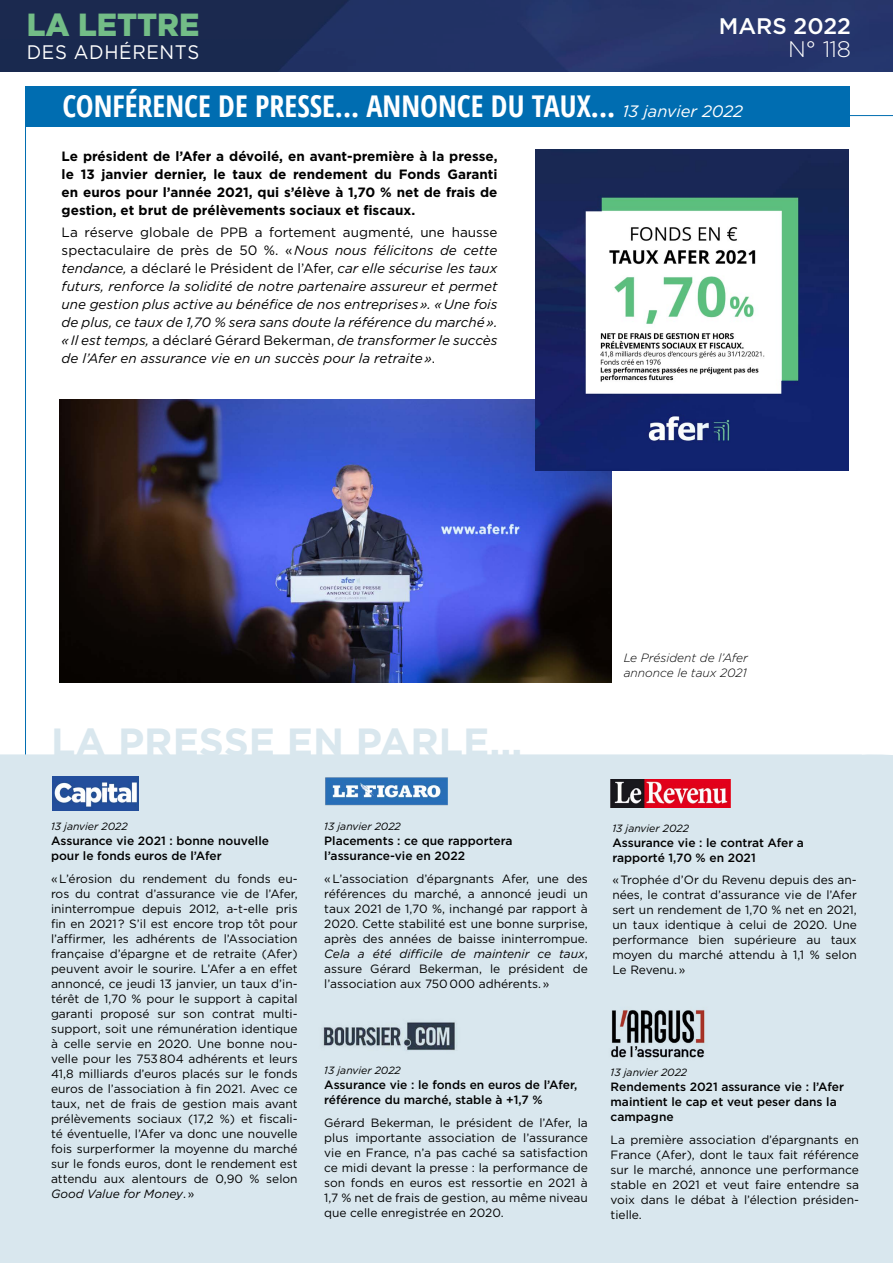
<style>
.page{position:relative;width:893px;height:1263px;background:#fff}
.page>*{position:absolute;margin:0;border:0;box-sizing:border-box;transform-origin:0 0}
.t1{font:700 39.3px "Gotham";color:#d9e7ee}
.t2{font:900 31.95px "Gotham";color:#73bd87;scale:.95 1}
.t3{font:700 condensed 30px "Open Sans";color:#fff}
.t4{font:500 22.5px "Gotham";color:#fff}
.t5{font:300 22.5px "Gotham";color:#fff}
.t6{font:19.65px "Gotham";letter-spacing:.035em;color:#fff;scale:.95 1}
.t7{font:italic 13.5px/18px "Gotham";color:#000;text-align:justify}
.t8{font:700 13.5px/18px "Gotham";color:#000;text-align:justify}
.t9{font:12px/15px "Gotham";color:#000;text-align:justify}
.t10{font:500 12px/15px "Gotham";color:#000}
.t11{font:italic 300 12px/15px "Gotham";color:#000}
.t12{font:italic 10.5px "Gotham";color:#000}
.s1{font-family:"Gotham";font-weight:400;font-style:italic;font-stretch:normal;font-size:16.5px}
.s2{font-style:normal}
.s3{font-style:italic}
</style>
<div class="page">
<svg style="left:25px;top:115px;width:868px;height:639px"></svg>
<div style="left:25px;top:86px;width:825px;height:40px;background:#006db1"></div>
<div style="left:0;top:754px;width:893px;height:509px;background:#d9e7ee"></div>
<img style="left:60px;top:400px;width:551px;height:283px">
<img style="left:536px;top:150px;width:312px;height:321px">
<img style="left:53px;top:776px;width:86px;height:35px">
<img style="left:610px;top:780px;width:121px;height:27px">
<img style="left:597px;top:1003px;width:121px;height:57px">
<img style="left:313px;top:1018px;width:154px;height:35px">
<img style="left:324px;top:777px;width:124px;height:28px">
<img style="left:0;top:0;width:893px;height:72px">
<h2 class="t2" style="left:27px;top:3px;width:183px">LA LETTRE</h2>
<h3 class="t6" style="left:27px;top:40px;width:183px">DES ADHÉRENTS</h3>
<h3 class="t4" style="left:719px;top:11px;width:134px">MARS 2022</h3>
<h3 class="t5" style="left:788px;top:34px;width:64px">N° 118</h3>
<h3 class="t3" style="left:62px;top:85px;width:682px">CONFÉRENCE DE PRESSE... ANNONCE DU TAUX... <span class="s1">13 janvier 2022</span></h3>
<p class="t8" style="left:62px;top:147px;width:437px">Le président de l’Afer a dévoilé, en avant-première à la presse, le 13 janvier dernier, le taux de rendement du Fonds Garanti en euros pour l’année 2021, qui s’élève à 1,70 % net de frais de gestion, et brut de prélèvements sociaux et fiscaux.</p>
<p class="t7" style="left:62px;top:223px;width:437px"><span class="s2">La réserve globale de PPB a fortement augmenté, une hausse spectaculaire de près de 50 %. «</span> Nous nous félicitons de cette tendance, <span class="s2">a déclaré le Président de l’Afer,</span> car elle sécurise les taux futurs, renforce la solidité de notre partenaire assureur et permet une gestion plus active au bénéfice de nos entreprises ». « Une fois de plus, ce taux de 1,70 % sera sans doute la référence du marché ». « Il est temps, <span class="s2">a déclaré Gérard Bekerman,</span> de transformer le succès de l’Afer en assurance vie en un succès pour la retraite »<span class="s2">.</span></p>
<h1 class="t1" style="left:51px;top:716px;width:473px">LA PRESSE EN PARLE…</h1>
<p class="t11" style="left:624px;top:650px;width:126px">Le Président de l’Afer annonce le taux 2021</p>
<p class="t12" style="left:51px;top:820px;width:78px">13 janvier 2022</p>
<p class="t10" style="left:51px;top:833px;width:220px">Assurance vie 2021 : bonne nouvelle pour le fonds euros de l’Afer</p>
<p class="t9" style="left:51px;top:871px;width:248px">« L’érosion du rendement du fonds eu&shy;ros du contrat d’assurance vie de l’Afer, ininterrompue depuis 2012, a-t-elle pris fin en 2021 ? S’il est encore trop tôt pour l’affirmer, les adhérents de l’Association française d’épargne et de retraite (Afer) peuvent avoir le sourire. L’Afer a en effet annoncé, ce jeudi 13 janvier, un taux d’in&shy;térêt de 1,70 % pour le support à capital garanti proposé sur son contrat multi&shy;support, soit une rémunération identique à celle servie en 2020. Une bonne nou&shy;velle pour les 753 804 adhérents et leurs 41,8 milliards d’euros placés sur le fonds euros de l’association à fin 2021. Avec ce taux, net de frais de gestion mais avant prélèvements sociaux (17,2 %) et fiscali&shy;té éventuelle, l’Afer va donc une nouvelle fois surperformer la moyenne du marché sur le fonds euros, dont le rendement est attendu aux alentours de 0,90 % selon <span class="s3">Good Value for Money</span>. »</p>
<p class="t12" style="left:324px;top:820px;width:78px">13 janvier 2022</p>
<p class="t10" style="left:324px;top:833px;width:190px">Placements : ce que rapportera l’assurance-vie en 2022</p>
<p class="t9" style="left:324px;top:871px;width:265px">« L’association d’épargnants Afer, une des références du marché, a annoncé jeudi un taux 2021 de 1,70 %, inchangé par rapport à 2020. Cette stabilité est une bonne surprise, après des années de baisse ininterrompue.<br><span class="s3">Cela a été difficile de maintenir ce taux</span>, assure Gérard Bekerman, le président de l’association aux 750 000 adhérents. »</p>
<p class="t12" style="left:612px;top:821px;width:78px">13 janvier 2022</p>
<p class="t10" style="left:612px;top:835px;width:193px">Assurance vie : le contrat Afer a rapporté 1,70 % en 2021</p>
<p class="t9" style="left:612px;top:872px;width:246px">« Trophée d’Or du Revenu depuis des an&shy;nées, le contrat d’assurance vie de l’Afer sert un rendement de 1,70 % net en 2021, un taux identique à celui de 2020. Une performance bien supérieure au taux moyen du marché attendu à 1,1 % selon Le Revenu. »</p>
<p class="t12" style="left:324px;top:1064px;width:78px">13 janvier 2022</p>
<p class="t10" style="left:324px;top:1077px;width:254px">Assurance vie : le fonds en euros de l’Afer, référence du marché, stable à +1,7 %</p>
<p class="t9" style="left:324px;top:1115px;width:265px">Gérard Bekerman, le président de l’Afer, la plus importante association de l’assurance vie en France, n’a pas caché sa satisfaction ce midi devant la presse : la performance de son fonds en euros est ressortie en 2021 à 1,7 % net de frais de gestion, au même niveau que celle enregistrée en 2020.</p>
<p class="t12" style="left:611px;top:1066px;width:78px">13 janvier 2022</p>
<p class="t10" style="left:611px;top:1079px;width:235px">Rendements 2021 assurance vie : l’Afer maintient le cap et veut peser dans la campagne</p>
<p class="t9" style="left:611px;top:1132px;width:250px">La première association d’épargnants en France (Afer), dont le taux fait référence sur le marché, annonce une performance stable en 2021 et veut faire entendre sa voix dans le débat à l’élection présiden&shy;tielle.</p>
</div>
